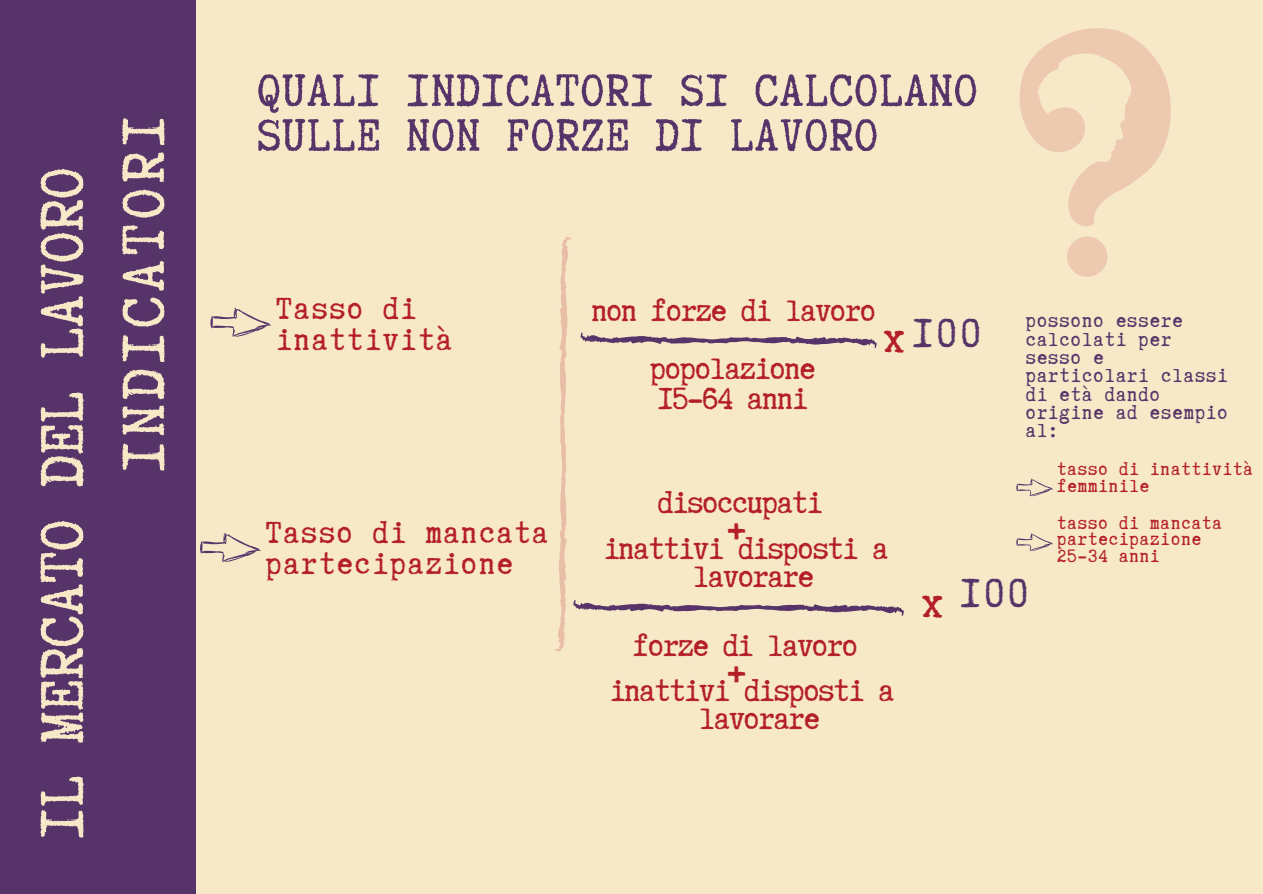
<style>
.page{position:relative;width:1263px;height:894px;background:#fff}
.page>*{position:absolute;margin:0;border:0;box-sizing:border-box;transform-origin:0 0}
.t1{font:72px "Truetypewriter Polygl OTT";color:#f7e8c8}
.t2{font:70.65px "Truetypewriter Polygl OTT";letter-spacing:.065em;color:#f7e8c8}
.t3{font:54px/44.7px "Truetypewriter Polygl OTT";letter-spacing:.015em;color:#563469}
.t4{font:48px "Truetypewriter Polygl OTT";letter-spacing:.05em;color:#563469}
.t5{font:48px "Truetypewriter Polygl OTT";color:#b41f26}
.t6{font:36px/57.9px "Truetypewriter Polygl OTT";letter-spacing:-.03em;color:#b41f26;text-align:center}
.t7{font:36px/30.8px "Truetypewriter Polygl OTT";letter-spacing:.05em;color:#b41f26}
.t8{font:22.8px/18.3px "Truetypewriter Polygl OTT";letter-spacing:.05em;color:#563469}
.t9{font:21px/16.8px "Truetypewriter Polygl OTT";letter-spacing:.05em;color:#b41f26}
.s1{color:#b41f26}
</style>
<div class="page">
<div style="left:0;top:0;width:1263px;height:893px;background:#f7e8c8"></div>
<div style="left:0;top:0;width:196px;height:893px;background:#563469"></div>
<svg style="left:1019px;top:28px;width:152px;height:199px"></svg>
<div style="left:1067px;top:236px;width:40px;height:41px;background:#edcaaf;border-radius:50%"></div>
<svg style="left:555px;top:237px;width:349px;height:414px"></svg>
<svg style="left:1016px;top:478px;width:37px;height:19px"></svg>
<svg style="left:1016px;top:533px;width:37px;height:18px"></svg>
<svg style="left:210px;top:307px;width:61px;height:30px"></svg>
<svg style="left:200px;top:533px;width:61px;height:29px"></svg>
<h1 class="t1" style="left:25px;top:839px;width:673px;rotate:-90deg">IL MERCATO DEL LAVORO</h1>
<h2 class="t2" style="left:107px;top:472px;width:358px;rotate:-90deg">INDICATORI</h2>
<h3 class="t3" style="left:257px;top:68px;width:722px">QUALI INDICATORI SI CALCOLANO<br>SULLE NON FORZE DI LAVORO</h3>
<p class="t7" style="left:276px;top:293px;width:177px">Tasso di inattività</p>
<p class="t7" style="left:266px;top:516px;width:284px">Tasso di mancata partecipazione</p>
<p class="t6" style="left:591px;top:281px;width:286px">non forze di lavoro popolazione</p>
<p class="t6" style="left:658px;top:369px;width:152px">15-64 anni</p>
<p class="t8" style="left:1026px;top:311px;width:204px">possono essere calcolati per sesso e particolari classi di età dando origine ad esempio al:</p>
<p class="t9" style="left:1057px;top:460px;width:197px">tasso di inattività femminile</p>
<h3 class="t4" style="left:884px;top:308px;width:99px"><span class="s1">x</span>100</h3>
<p class="t6" style="left:658px;top:473px;width:167px">disoccupati</p>
<p class="t9" style="left:1057px;top:514px;width:166px">tasso di mancata partecipazione</p>
<h3 class="t5" style="left:726px;top:506px;width:23px">+</h3>
<p class="t6" style="left:604px;top:519px;width:286px">inattivi disposti a</p>
<p class="t9" style="left:1057px;top:547px;width:104px">25-34 anni</p>
<p class="t6" style="left:693px;top:547px;width:122px">lavorare</p>
<h3 class="t4" style="left:922px;top:568px;width:108px"><span class="s1">x</span> 100</h3>
<p class="t6" style="left:633px;top:616px;width:226px">forze di lavoro</p>
<h3 class="t5" style="left:726px;top:649px;width:23px">+</h3>
<p class="t6" style="left:610px;top:676px;width:286px;line-height:27.9px">inattivi disposti a lavorare</p>
</div>
